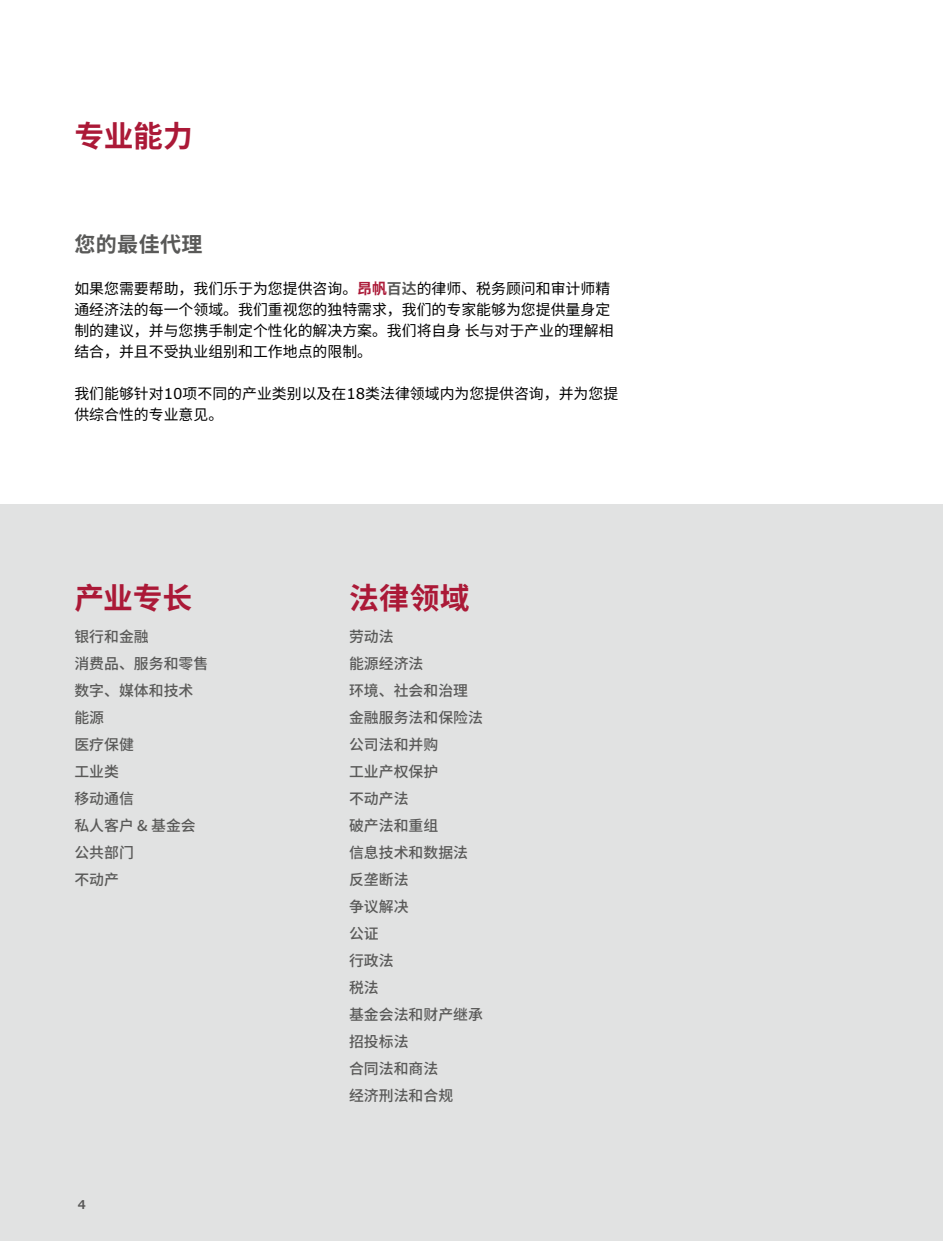
<style>
.page{position:relative;width:943px;height:1241px;background:#fff}
.page>*{position:absolute;margin:0;border:0;box-sizing:border-box;transform-origin:0 0}
.t1{font:700 29.75px "Source Han Sans CN";letter-spacing:-.005em;color:#ab1937}
.t2{font:700 21px "Source Han Sans CN";letter-spacing:.02em;color:#595958}
.t3{font:14.88px/21px "Source Han Sans CN";color:#000}
.t4{font:500 14.88px/26.9px "Source Han Sans CN";color:#595958}
.t5{font:600 12.25px "Verdana Pro";color:#595958}
.s1{font-weight:700;color:#ab1937}
.s2{font-weight:700;color:#595958}
.s3{font-family:"Verdana Pro"}
</style>
<div class="page">
<div style="left:0;top:504px;width:943px;height:736px;background:#e1e2e2"></div>
<h1 class="t1" style="left:74px;top:119px;width:120px">专业能力</h1>
<h2 class="t2" style="left:74px;top:232px;width:130px">您的最佳代理</h2>
<p class="t3" style="left:74px;top:278px;width:540px">如果您需要帮助，我们乐于为您提供咨询。<span class="s1">昂帆</span><span class="s2">百达</span>的律师、税务顾问和审计师精通经济法的每一个领域。我们重视您的独特需求，我们的专家能够为您提供量身定制的建议，并与您携手制定个性化的解决方案。我们将自身 长与对于产业的理解相结合，并且不受执业组别和工作地点的限制。</p>
<p class="t3" style="left:74px;top:383px;width:545px">我们能够针对<span class="s3">10</span>项不同的产业类别以及在<span class="s3">18</span>类法律领域内为您提供咨询，并为您提供综合性的专业意见。</p>
<h1 class="t1" style="left:74px;top:581px;width:119px">产业专长</h1>
<p class="t4" style="left:74px;top:623px;width:135px">银行和金融<br>消费品、服务和零售数字、媒体和技术能源<br>医疗保健<br>工业类<br>移动通信<br>私人客户 &amp; 基金会公共部门<br>不动产</p>
<p class="t5" style="left:78px;top:1196px;width:10px">4</p>
<h1 class="t1" style="left:349px;top:581px;width:122px">法律领域</h1>
<p class="t4" style="left:349px;top:623px;width:135px">劳动法<br>能源经济法<br>环境、社会和治理金融服务法和保险法公司法和并购<br>工业产权保护<br>不动产法<br>破产法和重组<br>信息技术和数据法反垄断法<br>争议解决<br>公证<br>行政法<br>税法<br>基金会法和财产继承招投标法<br>合同法和商法<br>经济刑法和合规</p>
</div>
